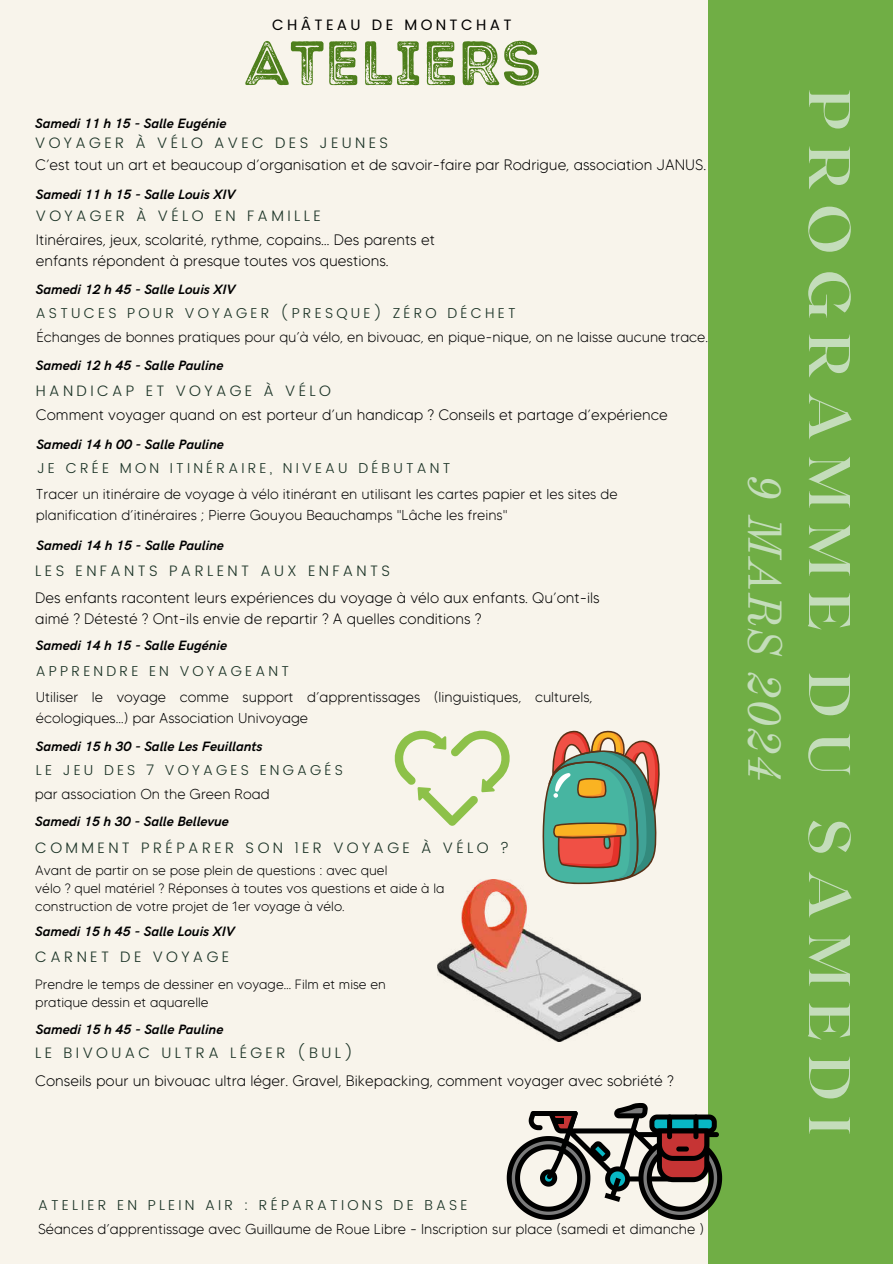
<style>
.page{position:relative;width:893px;height:1264px;background:#fff}
.page>*{position:absolute;margin:0;border:0;box-sizing:border-box;transform-origin:0 0}
.t1{font:62.4px "Intro Rust G Base 2 Line";color:#4e7f1c}
.t2{font:700 58.5px "Roxborough CF";letter-spacing:.26em;color:#c4ddbb}
.t3{font:italic 46.5px "Old Standard";letter-spacing:.02em;color:#c4ddbb}
.t4{font:300 15.15px/20.9px "MADE Tommy Soft";color:#000}
.t5{font:300 15.15px "Poppins";letter-spacing:.225em;color:#1c3427}
.t6{font:15px "Poppins";letter-spacing:.225em;color:#000}
.t7{font:300 14.4px/21.3px "MADE Tommy Soft";color:#000}
.t8{font:300 14.4px "Poppins";letter-spacing:.225em;color:#1c3427}
.t9{font:italic 700 13.65px "HK Grotesk";color:#000}
.t10{font:300 13.5px/18px "MADE Tommy Soft";color:#000}
</style>
<div class="page">
<div style="left:0;top:0;width:892px;height:1263px;background:#f8f4eb"></div>
<svg style="left:542px;top:730px;width:118px;height:149px;background:#8d9a80"></svg>
<img style="left:438px;top:879px;width:202px;height:162px">
<svg style="left:394px;top:730px;width:116px;height:95px"></svg>
<div style="left:708px;top:0;width:184px;height:1263px;background:#70ae45"></div>
<svg style="left:506px;top:1103px;width:216px;height:116px"></svg>
<div style="left:554px;top:1118px;width:10px;height:5px;background:#000"></div>
<p class="t6" style="left:272px;top:16px;width:241px">CHÂTEAU DE MONTCHAT</p>
<p class="t9" style="left:35px;top:116px;width:193px">Samedi 11 h 15 - Salle Eugénie</p>
<h1 class="t1" style="left:244px;top:26px;width:298px">ATELIERS</h1>
<p class="t5" style="left:35px;top:134px;width:354px">VOYAGER À VÉLO AVEC DES JEUNES</p>
<p class="t4" style="left:35px;top:155px;width:672px">C’est tout un art et beaucoup d’organisation et de savoir-faire par Rodrigue, association JANUS.</p>
<p class="t9" style="left:36px;top:186px;width:201px">Samedi 11 h 15 - Salle Louis XIV</p>
<p class="t5" style="left:36px;top:207px;width:286px">VOYAGER À VÉLO EN FAMILLE</p>
<p class="t4" style="left:36px;top:229px;width:400px">Itinéraires, jeux, scolarité, rythme, copains… Des parents et enfants répondent à presque toutes vos questions.</p>
<p class="t9" style="left:36px;top:282px;width:201px">Samedi 12 h 45 - Salle Louis XIV</p>
<p class="t8" style="left:36px;top:305px;width:481px">ASTUCES POUR VOYAGER (PRESQUE) ZÉRO DÉCHET</p>
<p class="t7" style="left:36px;top:326px;width:673px">Échanges de bonnes pratiques pour qu’à vélo, en bivouac, en pique-nique, on ne laisse aucune trace.</p>
<p class="t9" style="left:36px;top:358px;width:189px">Samedi 12 h 45 - Salle Pauline</p>
<p class="t5" style="left:36px;top:382px;width:296px">HANDICAP ET VOYAGE À VÉLO</p>
<p class="t4" style="left:36px;top:404px;width:633px">Comment voyager quand on est porteur d’un handicap ? Conseils et partage d’expérience</p>
<p class="t9" style="left:36px;top:437px;width:189px">Samedi 14 h 00 - Salle Pauline</p>
<p class="t8" style="left:37px;top:459px;width:415px">JE CRÉE MON ITINÉRAIRE, NIVEAU DÉBUTANT</p>
<p class="t7" style="left:36px;top:483px;width:583px">Tracer un itinéraire de voyage à vélo itinérant en utilisant les cartes papier et les sites de planification d’itinéraires ; Pierre Gouyou Beauchamps "Lâche les freins"</p>
<p class="t9" style="left:36px;top:538px;width:189px">Samedi 14 h 15 - Salle Pauline</p>
<p class="t5" style="left:35px;top:561px;width:356px">LES ENFANTS PARLENT AUX ENFANTS</p>
<p class="t4" style="left:35px;top:587px;width:566px">Des enfants racontent leurs expériences du voyage à vélo aux enfants. Qu’ont-ils aimé ? Détesté ? Ont-ils envie de repartir ? A quelles conditions ?</p>
<p class="t9" style="left:36px;top:638px;width:193px">Samedi 14 h 15 - Salle Eugénie</p>
<p class="t8" style="left:36px;top:662px;width:254px">APPRENDRE EN VOYAGEANT</p>
<p class="t7" style="left:36px;top:686px;width:558px">Utiliser le voyage comme support d’apprentissages (linguistiques, culturels, écologiques…) par Association Univoyage</p>
<p class="t9" style="left:36px;top:738px;width:228px">Samedi 15 h 30 - Salle Les Feuillants</p>
<p class="t8" style="left:36px;top:761px;width:308px">LE JEU DES 7 VOYAGES ENGAGÉS</p>
<p class="t7" style="left:35px;top:782px;width:236px">par association On the Green Road</p>
<p class="t9" style="left:35px;top:814px;width:195px">Samedi 15 h 30 - Salle Bellevue</p>
<p class="t5" style="left:35px;top:839px;width:475px">COMMENT PRÉPARER SON 1ER VOYAGE À VÉLO ?</p>
<p class="t10" style="left:35px;top:861px;width:411px">Avant de partir on se pose plein de questions : avec quel<br>vélo ? quel matériel ? Réponses à toutes vos questions et aide à la construction de votre projet de 1er voyage à vélo.</p>
<p class="t9" style="left:35px;top:924px;width:201px">Samedi 15 h 45 - Salle Louis XIV</p>
<p class="t5" style="left:35px;top:948px;width:195px">CARNET DE VOYAGE</p>
<p class="t10" style="left:35px;top:974px;width:352px">Prendre le temps de dessiner en voyage… Film et mise en pratique dessin et aquarelle</p>
<p class="t9" style="left:36px;top:1021px;width:189px">Samedi 15 h 45 - Salle Pauline</p>
<p class="t5" style="left:35px;top:1044px;width:319px">LE BIVOUAC ULTRA LÉGER (BUL)</p>
<p class="t4" style="left:35px;top:1069px;width:640px">Conseils pour un bivouac ultra léger. Gravel, Bikepacking, comment voyager avec sobriété ?</p>
<p class="t8" style="left:38px;top:1196px;width:431px">ATELIER EN PLEIN AIR : RÉPARATIONS DE BASE</p>
<p class="t7" style="left:38px;top:1218px;width:667px">Séances d’apprentissage avec Guillaume de Roue Libre - Inscription sur place (samedi et dimanche )</p>
<h3 class="t3" style="left:793px;top:473px;width:309px;rotate:90deg">9 MARS 2024</h3>
<h2 class="t2" style="left:867px;top:89px;width:1046px;rotate:90deg">PROGRAMME DU SAMEDI</h2>
</div>
